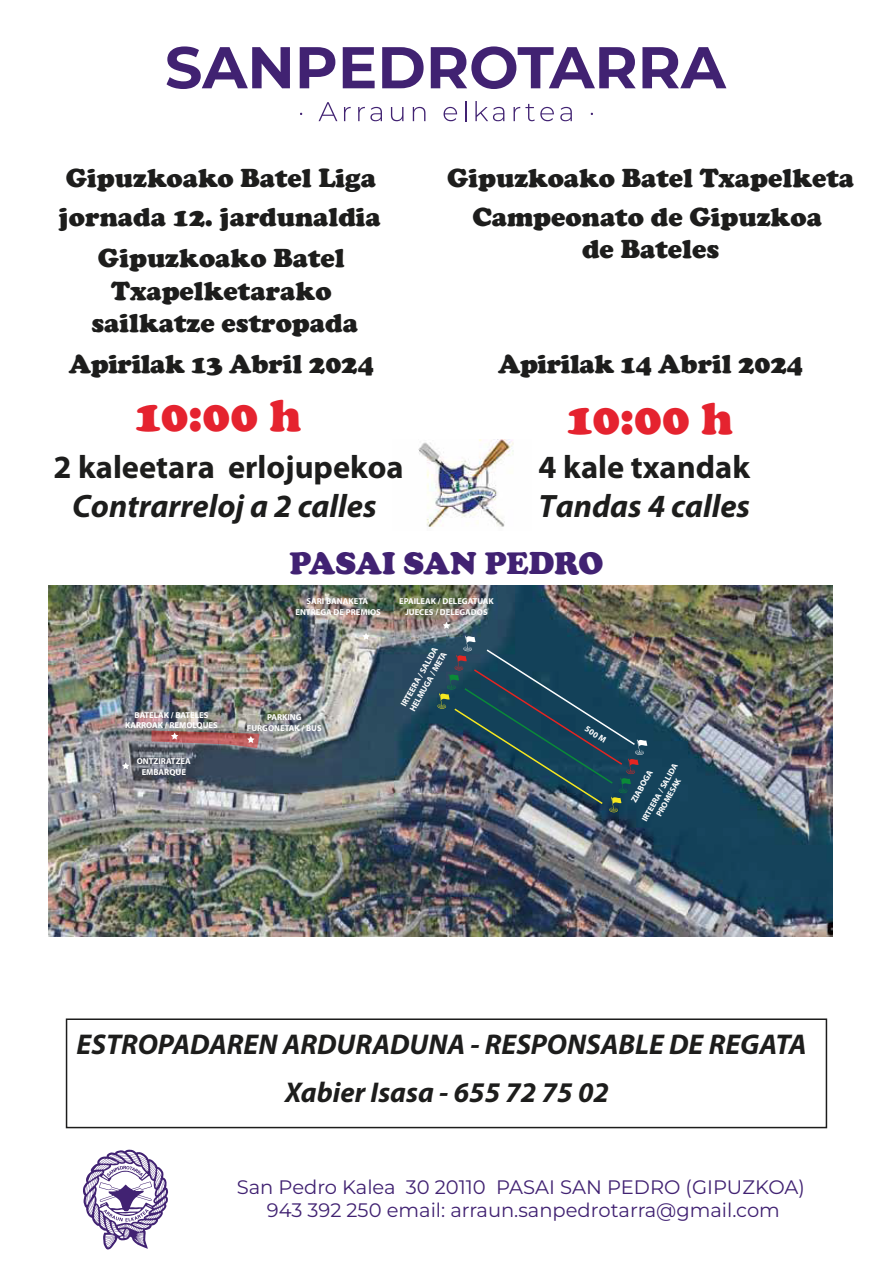
<style>
.page{position:relative;width:893px;height:1263px;background:#fff}
.page>*{position:absolute;margin:0;border:0;box-sizing:border-box;transform-origin:0 0}
.t1{font:900 46.5px "Cooper";letter-spacing:-.02em;color:#e5232f}
.t2{font:700 32.55px "Myriad Pro";color:#1d1d1c}
.t3{font:italic 700 32.55px "Myriad Pro";color:#1d1d1c}
.t4{font:900 32.1px "Cooper";color:#412272}
.t5{font:italic 700 28.65px/48px "Myriad Pro";color:#1d1d1c;text-align:center}
.t6{font:900 27px/32.4px "Cooper";color:#1d1d1c;text-align:center}
.t7{font:19.5px/23.4px "Montserrat";color:#412272;text-align:center}
.t8{font:700 8.55px/10.4px "Myriad Pro";color:#fff;text-align:center}
.t9{font:700 8.4px/10.1px "Myriad Pro";color:#fff;text-align:center}
</style>
<div class="page">
<img style="left:49px;top:586px;width:783px;height:350px">
<svg style="left:167px;top:46px;width:123px;height:43px"></svg>
<svg style="left:300px;top:47px;width:35px;height:41px"></svg>
<svg style="left:343px;top:47px;width:32px;height:41px"></svg>
<svg style="left:382px;top:47px;width:42px;height:41px"></svg>
<svg style="left:431px;top:46px;width:205px;height:43px"></svg>
<svg style="left:642px;top:47px;width:84px;height:41px"></svg>
<svg style="left:319px;top:102px;width:18px;height:19px"></svg>
<svg style="left:344px;top:107px;width:7px;height:14px"></svg>
<svg style="left:358px;top:107px;width:24px;height:14px"></svg>
<svg style="left:391px;top:107px;width:12px;height:14px"></svg>
<svg style="left:413px;top:107px;width:12px;height:14px"></svg>
<svg style="left:444px;top:107px;width:13px;height:14px"></svg>
<svg style="left:465px;top:101px;width:1px;height:20px"></svg>
<svg style="left:475px;top:101px;width:29px;height:20px"></svg>
<svg style="left:514px;top:104px;width:40px;height:17px"></svg>
<svg style="left:560px;top:107px;width:12px;height:14px"></svg>
<svg style="left:83px;top:1150px;width:85px;height:99px"></svg>
<img style="left:418px;top:440px;width:96px;height:87px">
<div style="left:66px;top:1018px;width:761px;height:110px;border:2px solid #1d1d1c"></div>
<img style="left:437px;top:635px;width:210px;height:177px">
<svg style="left:443px;top:622px;width:7px;height:7px"></svg>
<svg style="left:362px;top:633px;width:8px;height:7px"></svg>
<svg style="left:122px;top:762px;width:7px;height:7px"></svg>
<svg style="left:152px;top:730px;width:107px;height:18px;background:#a3686a"></svg>
<p class="t6" style="left:59px;top:159px;width:323px;line-height:38.5px;text-align:left">Gipuzkoako Batel Liga jornada 12. jardunaldia</p>
<p class="t6" style="left:91px;top:242px;width:268px">Gipuzkoako Batel<br>Txapelketarako sailkatze estropada</p>
<p class="t6" style="left:447px;top:158px;width:409px;line-height:39px">Gipuzkoako Batel Txapelketa<br>Campeonato de Gipuzkoa</p>
<p class="t6" style="left:582px;top:233px;width:139px">de Bateles</p>
<p class="t6" style="left:69px;top:348px;width:306px">Apirilak 13 Abril 2024</p>
<p class="t6" style="left:498px;top:348px;width:306px">Apirilak 14 Abril 2024</p>
<h1 class="t1" style="left:134px;top:388px;width:169px">10:00 h</h1>
<h1 class="t1" style="left:566px;top:391px;width:169px">10:00 h</h1>
<p class="t2" style="left:53px;top:446px;width:352px">2 kaleetara erlojupekoa</p>
<p class="t3" style="left:72px;top:485px;width:306px">Contrarreloj a 2 calles</p>
<p class="t2" style="left:539px;top:446px;width:213px">4 kale txandak</p>
<p class="t3" style="left:539px;top:485px;width:213px">Tandas 4 calles</p>
<p class="t4" style="left:289px;top:544px;width:316px">PASAI SAN PEDRO</p>
<p class="t8" style="left:125px;top:709px;width:94px">BATELAK / BATELES<br>KARROAK / REMOLQUES</p>
<p class="t8" style="left:137px;top:756px;width:56px">ONTZIRATZEA<br>EMBARQUE</p>
<p class="t8" style="left:295px;top:596px;width:87px">SARI BANAKETA<br>ENTREGA DE PREMIOS</p>
<p class="t8" style="left:247px;top:712px;width:76px">PARKING<br>FURGONETAK / BUS</p>
<p class="t8" style="left:399px;top:596px;width:96px">EPAILEAK / DELEGATUAK<br>JUECES / DELEGADOS</p>
<p class="t8" style="left:398px;top:703px;width:69px;text-align:left;rotate:-61deg">IRTEERA / SALIDA<br>HELMUGA / META</p>
<p class="t8" style="left:589px;top:723px;width:25px;rotate:33deg">500 M</p>
<p class="t9" style="left:639px;top:818px;width:67px;rotate:-61deg">IRTEERA / SALIDA<br>PROMESAK</p>
<p class="t8" style="left:628px;top:799px;width:37px;rotate:-61deg">ZIABOGA</p>
<p class="t5" style="left:77px;top:1019px;width:731px">ESTROPADAREN ARDURADUNA - RESPONSABLE DE REGATA<br>Xabier Isasa - 655 72 75 02</p>
<p class="t7" style="left:237px;top:1174px;width:570px">San Pedro Kalea 30 20110 PASAI SAN PEDRO (GIPUZKOA)<br>943 392 250 email: arraun.sanpedrotarra@gmail.com</p>
</div>
